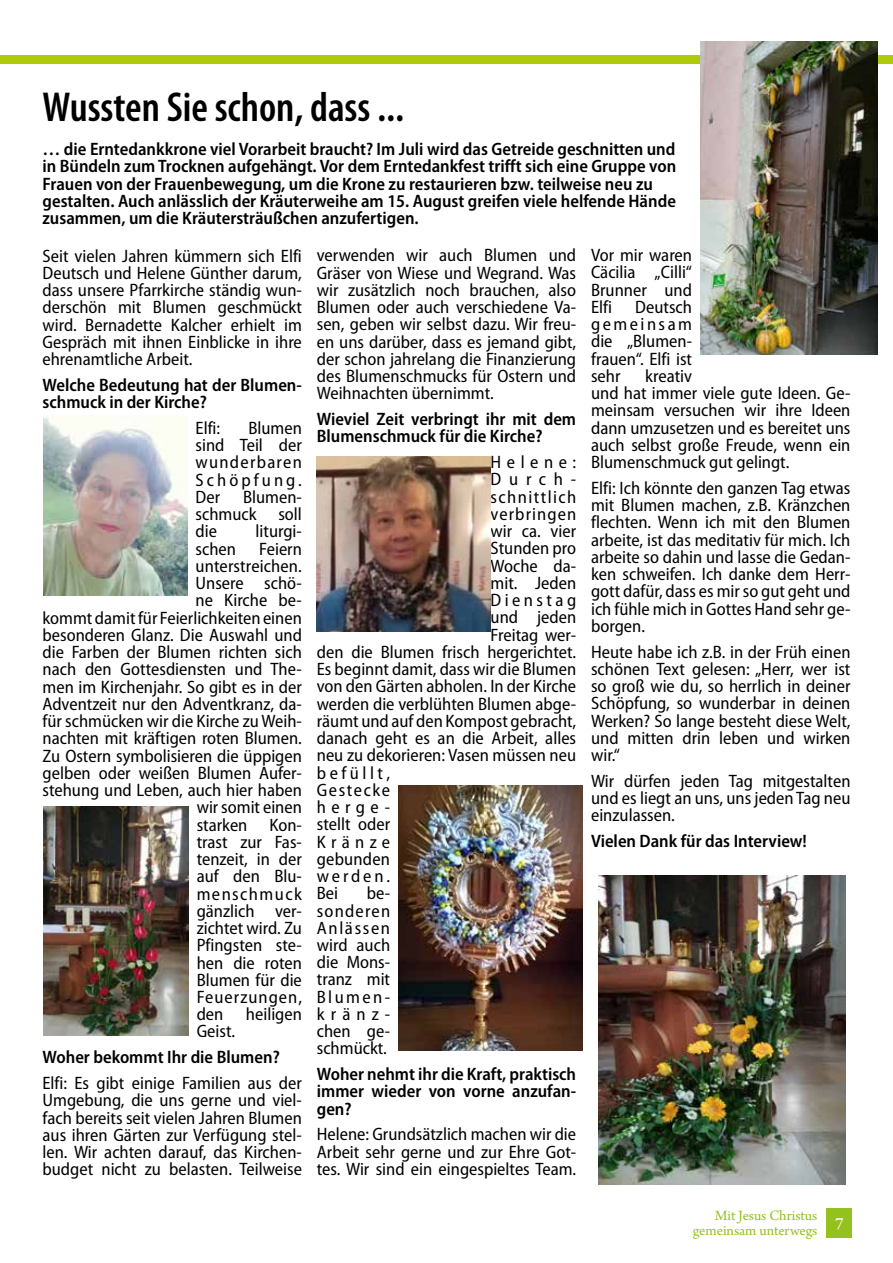
<style>
.page{position:relative;width:893px;height:1263px;background:#fff}
.page>*{position:absolute;margin:0;border:0;box-sizing:border-box;transform-origin:0 0}
.t1{font:600 condensed 42px "Myriad Pro";color:#000}
.t2{font:semi-condensed 18px/17.2px "Myriad Pro";color:#000;text-align:justify}
.t3{font:600 semi-condensed 18px/17.2px "Myriad Pro";color:#000}
.t4{font:semi-condensed 18px "Myriad Pro";letter-spacing:.08em;color:#000}
.t5{font:semi-condensed 18px "Myriad Pro";letter-spacing:.055em;color:#000}
.t6{font:semi-condensed 18px "Myriad Pro";letter-spacing:.06em;color:#000}
.t7{font:semi-condensed 18px "Myriad Pro";letter-spacing:.19em;color:#000}
.t8{font:semi-condensed 18px "Myriad Pro";letter-spacing:.195em;color:#000}
.t9{font:semi-condensed 18px "Myriad Pro";letter-spacing:.085em;color:#000}
.t10{font:18px "Arno Pro";color:#fff}
.t11{font:15px/15px "Arno Pro";letter-spacing:-.005em;color:#95c11f;text-align:right}
</style>
<div class="page">
<div style="left:0;top:55px;width:893px;height:9px;background:#afca0b"></div>
<div style="left:827px;top:1208px;width:25px;height:29px;background:#95c11f"></div>
<img style="left:701px;top:42px;width:176px;height:313px">
<img style="left:44px;top:807px;width:144px;height:228px">
<img style="left:44px;top:416px;width:143px;height:180px">
<img style="left:399px;top:785px;width:184px;height:266px">
<img style="left:598px;top:875px;width:247px;height:309px">
<img style="left:317px;top:456px;width:174px;height:175px">
<h1 class="t1" style="left:43px;top:81px;width:363px">Wussten Sie schon, dass ...</h1>
<p class="t3" style="left:43px;top:140px;width:635px">… die Erntedankkrone viel Vorarbeit braucht? Im Juli wird das Getreide geschnitten und in Bündeln zum Trocknen aufgehängt. Vor dem Erntedankfest trifft sich eine Gruppe von Frauen von der Frauenbewegung, um die Krone zu restaurieren bzw. teilweise neu zu gestalten. Auch anlässlich der Kräuterweihe am 15. August greifen viele helfende Hände zusammen, um die Kräutersträußchen anzufertigen.</p>
<p class="t2" style="left:43px;top:247px;width:261px">Seit vielen Jahren kümmern sich Elfi Deutsch und Helene Günther darum, dass unsere Pfarrkirche ständig wun&shy;derschön mit Blumen geschmückt wird. Bernadette Kalcher erhielt im Gespräch mit ihnen Einblicke in ihre ehrenamtliche Arbeit.</p>
<p class="t3" style="left:43px;top:376px;width:261px">Welche Bedeutung hat der Blumen&shy;schmuck in der Kirche?</p>
<p class="t2" style="left:196px;top:420px;width:26px">Elfi:</p>
<p class="t2" style="left:317px;top:247px;width:261px">verwenden wir auch Blumen und Gräser von Wiese und Wegrand. Was wir zusätzlich noch brauchen, also Blumen oder auch verschiedene Va&shy;sen, geben wir selbst dazu. Wir freu&shy;en uns darüber, dass es jemand gibt, der schon jahrelang die Finanzierung des Blumenschmucks für Ostern und Weihnachten übernimmt.</p>
<p class="t3" style="left:317px;top:410px;width:261px">Wieviel Zeit verbringt ihr mit dem<br>Blumenschmuck für die Kirche?</p>
<p class="t2" style="left:491px;top:454px;width:87px">Helene:</p>
<p class="t2" style="left:491px;top:471px;width:87px">Durch-</p>
<p class="t4" style="left:491px;top:487px;width:87px">schnittlich</p>
<p class="t6" style="left:491px;top:504px;width:87px">verbringen</p>
<p class="t2" style="left:491px;top:523px;width:87px">wir ca. vier</p>
<p class="t2" style="left:491px;top:540px;width:87px">Stunden pro</p>
<p class="t2" style="left:491px;top:557px;width:87px">Woche da-</p>
<p class="t2" style="left:491px;top:574px;width:87px">mit. Jeden</p>
<p class="t7" style="left:491px;top:590px;width:87px">Dienstag</p>
<p class="t2" style="left:491px;top:609px;width:87px">und jeden</p>
<p class="t2" style="left:491px;top:626px;width:87px">Freitag wer-</p>
<p class="t2" style="left:317px;top:643px;width:261px">den die Blumen frisch hergerichtet.</p>
<p class="t2" style="left:317px;top:661px;width:261px">Es beginnt damit, dass wir die Blumen</p>
<p class="t2" style="left:317px;top:678px;width:261px">von den Gärten abholen. In der Kirche</p>
<p class="t2" style="left:317px;top:695px;width:261px">werden die verblühten Blumen abge-</p>
<p class="t2" style="left:317px;top:712px;width:261px">räumt und auf den Kompost gebracht,</p>
<p class="t2" style="left:317px;top:730px;width:261px">danach geht es an die Arbeit, alles</p>
<p class="t2" style="left:317px;top:747px;width:261px">neu zu dekorieren: Vasen müssen neu</p>
<p class="t8" style="left:317px;top:763px;width:75px">befüllt,</p>
<p class="t9" style="left:317px;top:780px;width:75px">Gestecke</p>
<p class="t2" style="left:317px;top:799px;width:75px">herge-</p>
<p class="t2" style="left:317px;top:816px;width:75px">stellt oder</p>
<p class="t2" style="left:317px;top:833px;width:75px">Kränze</p>
<p class="t2" style="left:317px;top:850px;width:75px">gebunden</p>
<p class="t2" style="left:317px;top:868px;width:75px">werden.</p>
<p class="t2" style="left:317px;top:885px;width:23px">Bei</p>
<p class="t2" style="left:591px;top:247px;width:102px">Vor mir waren Cäcilia „Cilli“ Brunner und Elfi</p>
<p class="t2" style="left:591px;top:299px;width:102px;text-indent:44px">Deutsch gemeinsam die „Blumen&shy;frauen“. Elfi ist sehr</p>
<p class="t2" style="left:591px;top:368px;width:261px;text-align:left;text-indent:54px">kreativ<br>und hat immer viele gute Ideen. Ge&shy;meinsam versuchen wir ihre Ideen dann umzusetzen und es bereitet uns auch selbst große Freude, wenn ein<br>Blumenschmuck gut gelingt.</p>
<p class="t2" style="left:591px;top:479px;width:261px">Elfi: Ich könnte den ganzen Tag etwas mit Blumen machen, z.B. Kränzchen flechten. Wenn ich mit den Blumen arbeite, ist das meditativ für mich. Ich arbeite so dahin und lasse die Gedan&shy;ken schweifen. Ich danke dem Herr&shy;gott dafür, dass es mir so gut geht und ich fühle mich in Gottes Hand sehr ge&shy;borgen.</p>
<p class="t2" style="left:591px;top:643px;width:261px">Heute habe ich z.B. in der Früh einen schönen Text gelesen: „Herr, wer ist so groß wie du, so herrlich in deiner Schöpfung, so wunderbar in deinen Werken? So lange besteht diese Welt, und mitten drin leben und wirken wir.“</p>
<p class="t2" style="left:591px;top:772px;width:261px">Wir dürfen jeden Tag mitgestalten und es liegt an uns, uns jeden Tag neu einzulassen.</p>
<p class="t3" style="left:591px;top:832px;width:217px">Vielen Dank für das Interview!</p>
<p class="t2" style="left:196px;top:420px;width:108px;text-indent:53px">Blumen sind Teil der wunderbaren Schöpfung.<br>Der</p>
<p class="t2" style="left:196px;top:489px;width:108px;text-indent:47px">Blumen&shy;schmuck soll die</p>
<p class="t2" style="left:256px;top:523px;width:48px">liturgi-</p>
<p class="t2" style="left:196px;top:540px;width:42px">schen</p>
<p class="t2" style="left:259px;top:540px;width:44px">Feiern</p>
<p class="t2" style="left:196px;top:558px;width:108px">unterstreichen.</p>
<p class="t2" style="left:196px;top:575px;width:108px">Unsere schö-</p>
<p class="t2" style="left:196px;top:592px;width:108px">ne Kirche be-</p>
<p class="t2" style="left:43px;top:609px;width:261px">kommt damit für Feierlichkeiten einen</p>
<p class="t2" style="left:43px;top:626px;width:261px">besonderen Glanz. Die Auswahl und</p>
<p class="t2" style="left:43px;top:644px;width:261px">die Farben der Blumen richten sich</p>
<p class="t2" style="left:43px;top:661px;width:261px">nach den Gottesdiensten und The-</p>
<p class="t2" style="left:43px;top:678px;width:261px">men im Kirchenjahr. So gibt es in der</p>
<p class="t2" style="left:43px;top:695px;width:261px">Adventzeit nur den Adventkranz, da-</p>
<p class="t2" style="left:43px;top:713px;width:261px">für schmücken wir die Kirche zu Weih-</p>
<p class="t2" style="left:43px;top:730px;width:261px">nachten mit kräftigen roten Blumen.</p>
<p class="t2" style="left:43px;top:747px;width:261px">Zu Ostern symbolisieren die üppigen</p>
<p class="t2" style="left:43px;top:764px;width:261px">gelben oder weißen Blumen Aufer-</p>
<p class="t2" style="left:43px;top:782px;width:261px">stehung und Leben, auch hier haben</p>
<p class="t2" style="left:197px;top:799px;width:107px">wir somit einen</p>
<p class="t2" style="left:197px;top:816px;width:107px">starken Kon-</p>
<p class="t2" style="left:197px;top:833px;width:107px">trast zur Fas-</p>
<p class="t2" style="left:197px;top:851px;width:107px">tenzeit, in der</p>
<p class="t2" style="left:197px;top:868px;width:107px">auf den Blu-</p>
<p class="t4" style="left:197px;top:884px;width:107px">menschmuck</p>
<p class="t2" style="left:197px;top:902px;width:107px">gänzlich ver-</p>
<p class="t2" style="left:197px;top:920px;width:107px">zichtet wird. Zu</p>
<p class="t2" style="left:197px;top:937px;width:107px">Pfingsten ste-</p>
<p class="t2" style="left:197px;top:954px;width:107px">hen die roten</p>
<p class="t2" style="left:197px;top:971px;width:107px">Blumen für die</p>
<p class="t5" style="left:197px;top:987px;width:107px">Feuerzungen,</p>
<p class="t2" style="left:197px;top:1006px;width:28px">den</p>
<p class="t2" style="left:246px;top:1006px;width:57px">heiligen</p>
<p class="t2" style="left:197px;top:1023px;width:40px">Geist.</p>
<p class="t3" style="left:43px;top:1048px;width:239px">Woher bekommt Ihr die Blumen?</p>
<p class="t2" style="left:43px;top:1075px;width:261px">Elfi: Es gibt einige Familien aus der Umgebung, die uns gerne und viel&shy;fach bereits seit vielen Jahren Blumen aus ihren Gärten zur Verfügung stel&shy;len. Wir achten darauf, das Kirchen&shy;budget nicht zu belasten. Teilweise</p>
<p class="t2" style="left:317px;top:885px;width:75px;text-indent:50px">be&shy;sonderen Anlässen wird auch die Mons&shy;tranz mit Blumen&shy;kränz&shy;chen ge&shy;schmückt.</p>
<p class="t3" style="left:317px;top:1065px;width:261px;text-align:justify">Woher nehmt ihr die Kraft, praktisch immer wieder von vorne anzufan&shy;gen?</p>
<p class="t2" style="left:317px;top:1126px;width:261px">Helene: Grundsätzlich machen wir die Arbeit sehr gerne und zur Ehre Got&shy;tes. Wir sind ein eingespieltes Team.</p>
<p class="t11" style="left:693px;top:1209px;width:126px">Mit Jesus Christus gemeinsam unterwegs</p>
<p class="t10" style="left:835px;top:1213px;width:10px">7</p>
</div>
